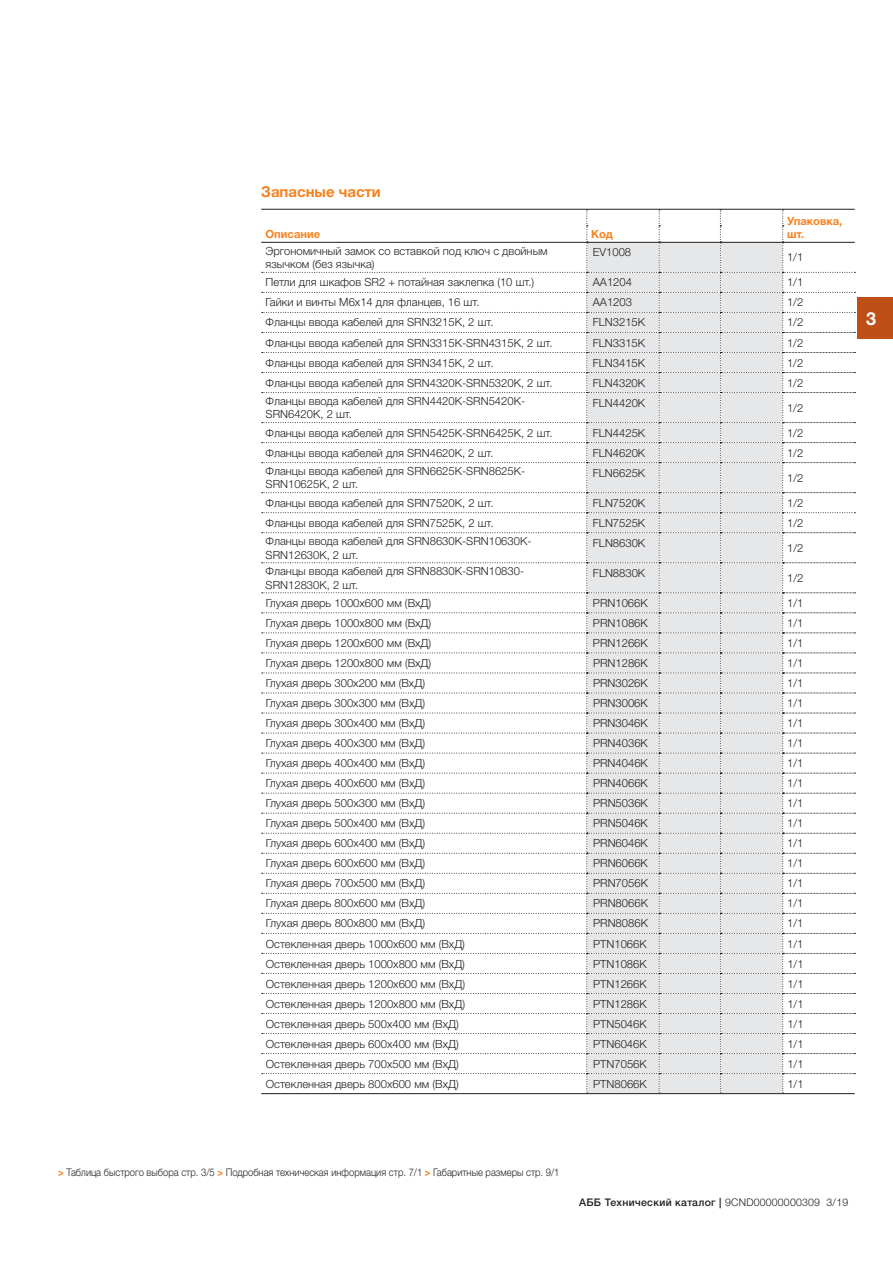
<style>
.page{position:relative;width:893px;height:1263px;background:#fff}
.page>*{position:absolute;margin:0;border:0;box-sizing:border-box;transform-origin:0 0}
.t1{font:700 18px "Helvetica Neue LTW1 G";color:#fff}
.t2{font:700 15px "Helvetica Neue LTW1 G";color:#f5821f}
.t3{font:300 11.25px/13.5px "Helvetica Neue LTW1 G";color:#231f20}
.t4{font:700 11.25px "Helvetica Neue LTW1 G";color:#f5821f}
.t5{font:300 10.5px "Helvetica Neue LTW1 G";color:#231f20;scale:.9 1}
.t6{font:500 10.5px "Helvetica Neue LTW1 G";letter-spacing:.03em;color:#231f20}
.s1{font-weight:700;color:#f5821f}
.s2{font-weight:300}
</style>
<div class="page">
<div style="left:857px;top:298px;width:36px;height:41px;background:#bd4f17"></div>
<hr style="left:261px;top:209px;width:594px;height:1px;background:#231f20">
<hr style="left:261px;top:1093px;width:594px;height:1px;background:#231f20">
<hr style="left:261px;top:242px;width:594px;height:1px;background:#231f20">
<svg style="left:262px;top:209px;width:593px;height:885px"></svg>
<h2 class="t2" style="left:261px;top:183px;width:121px">Запасные части</h2>
<p class="t4" style="left:787px;top:215px;width:57px">Упаковка,</p>
<p class="t4" style="left:265px;top:228px;width:56px">Описание</p>
<p class="t4" style="left:787px;top:228px;width:19px">шт.</p>
<p class="t3" style="left:265px;top:245px;width:284px">Эргономичный замок со вставкой под ключ с двойным язычком (без язычка)</p>
<p class="t3" style="left:593px;top:247px;width:40px">EV1008</p>
<p class="t4" style="left:591px;top:228px;width:23px">Код</p>
<p class="t3" style="left:787px;top:252px;width:18px">1/1</p>
<p class="t3" style="left:266px;top:277px;width:270px">Петли для шкафов SR2 + потайная заклепка (10 шт.)</p>
<p class="t3" style="left:593px;top:277px;width:41px">AA1204</p>
<p class="t3" style="left:787px;top:277px;width:18px">1/1</p>
<p class="t3" style="left:266px;top:297px;width:215px">Гайки и винты М6х14 для фланцев, 16 шт.</p>
<p class="t3" style="left:593px;top:297px;width:41px">AA1203</p>
<p class="t3" style="left:787px;top:297px;width:18px">1/2</p>
<p class="t3" style="left:266px;top:317px;width:229px">Фланцы ввода кабелей для SRN3215K, 2 шт.</p>
<p class="t3" style="left:593px;top:317px;width:54px">FLN3215K</p>
<p class="t3" style="left:787px;top:317px;width:18px">1/2</p>
<p class="t3" style="left:266px;top:337px;width:288px">Фланцы ввода кабелей для SRN3315K-SRN4315K, 2 шт.</p>
<p class="t3" style="left:593px;top:337px;width:54px">FLN3315K</p>
<p class="t3" style="left:787px;top:337px;width:18px">1/2</p>
<p class="t3" style="left:266px;top:357px;width:229px">Фланцы ввода кабелей для SRN3415K, 2 шт.</p>
<p class="t3" style="left:593px;top:357px;width:54px">FLN3415K</p>
<p class="t3" style="left:787px;top:357px;width:18px">1/2</p>
<p class="t3" style="left:266px;top:377px;width:288px">Фланцы ввода кабелей для SRN4320K-SRN5320K, 2 шт.</p>
<p class="t3" style="left:593px;top:377px;width:54px">FLN4320K</p>
<p class="t3" style="left:787px;top:377px;width:18px">1/2</p>
<p class="t3" style="left:266px;top:395px;width:261px">Фланцы ввода кабелей для SRN4420K-SRN5420K-<br>SRN6420K, 2 шт.</p>
<p class="t3" style="left:593px;top:397px;width:54px">FLN4420K</p>
<p class="t3" style="left:787px;top:402px;width:18px">1/2</p>
<p class="t3" style="left:266px;top:427px;width:288px">Фланцы ввода кабелей для SRN5425K-SRN6425K, 2 шт.</p>
<p class="t3" style="left:593px;top:427px;width:54px">FLN4425K</p>
<p class="t3" style="left:787px;top:427px;width:18px">1/2</p>
<p class="t3" style="left:266px;top:447px;width:229px">Фланцы ввода кабелей для SRN4620K, 2 шт.</p>
<p class="t3" style="left:593px;top:447px;width:54px">FLN4620K</p>
<p class="t3" style="left:787px;top:447px;width:18px">1/2</p>
<p class="t3" style="left:266px;top:466px;width:261px">Фланцы ввода кабелей для SRN6625K-SRN8625K-<br>SRN10625K, 2 шт.</p>
<p class="t3" style="left:593px;top:467px;width:54px">FLN6625K</p>
<p class="t3" style="left:787px;top:472px;width:18px">1/2</p>
<p class="t3" style="left:266px;top:497px;width:229px">Фланцы ввода кабелей для SRN7520K, 2 шт.</p>
<p class="t3" style="left:593px;top:497px;width:54px">FLN7520K</p>
<p class="t3" style="left:787px;top:497px;width:18px">1/2</p>
<p class="t3" style="left:266px;top:517px;width:229px">Фланцы ввода кабелей для SRN7525K, 2 шт.</p>
<p class="t3" style="left:593px;top:517px;width:54px">FLN7525K</p>
<p class="t3" style="left:787px;top:517px;width:18px">1/2</p>
<p class="t3" style="left:266px;top:536px;width:267px">Фланцы ввода кабелей для SRN8630K-SRN10630K-<br>SRN12630K, 2 шт.</p>
<p class="t3" style="left:593px;top:537px;width:54px">FLN8630K</p>
<p class="t3" style="left:787px;top:542px;width:18px">1/2</p>
<p class="t3" style="left:266px;top:566px;width:260px">Фланцы ввода кабелей для SRN8830K-SRN10830-<br>SRN12830K, 2 шт.</p>
<p class="t3" style="left:593px;top:568px;width:54px">FLN8830K</p>
<p class="t3" style="left:787px;top:573px;width:18px">1/2</p>
<p class="t3" style="left:266px;top:598px;width:167px">Глухая дверь 1000x600 мм (ВхД)</p>
<p class="t3" style="left:593px;top:598px;width:56px">PRN1066K</p>
<p class="t3" style="left:787px;top:598px;width:18px">1/1</p>
<p class="t3" style="left:266px;top:618px;width:167px">Глухая дверь 1000x800 мм (ВхД)</p>
<p class="t3" style="left:593px;top:618px;width:56px">PRN1086K</p>
<p class="t3" style="left:787px;top:618px;width:18px">1/1</p>
<p class="t3" style="left:266px;top:638px;width:167px">Глухая дверь 1200x600 мм (ВхД)</p>
<p class="t3" style="left:593px;top:638px;width:56px">PRN1266K</p>
<p class="t3" style="left:787px;top:638px;width:18px">1/1</p>
<p class="t3" style="left:266px;top:658px;width:167px">Глухая дверь 1200x800 мм (ВхД)</p>
<p class="t3" style="left:593px;top:658px;width:56px">PRN1286K</p>
<p class="t3" style="left:787px;top:658px;width:18px">1/1</p>
<p class="t3" style="left:266px;top:678px;width:161px">Глухая дверь 300x200 мм (ВхД)</p>
<p class="t3" style="left:593px;top:678px;width:56px">PRN3026K</p>
<p class="t3" style="left:787px;top:678px;width:18px">1/1</p>
<p class="t3" style="left:266px;top:698px;width:161px">Глухая дверь 300x300 мм (ВхД)</p>
<p class="t3" style="left:593px;top:698px;width:56px">PRN3006K</p>
<p class="t3" style="left:787px;top:698px;width:18px">1/1</p>
<p class="t3" style="left:266px;top:718px;width:161px">Глухая дверь 300x400 мм (ВхД)</p>
<p class="t3" style="left:593px;top:718px;width:56px">PRN3046K</p>
<p class="t3" style="left:787px;top:718px;width:18px">1/1</p>
<p class="t3" style="left:266px;top:738px;width:161px">Глухая дверь 400x300 мм (ВхД)</p>
<p class="t3" style="left:593px;top:738px;width:56px">PRN4036K</p>
<p class="t3" style="left:787px;top:738px;width:18px">1/1</p>
<p class="t3" style="left:266px;top:758px;width:161px">Глухая дверь 400x400 мм (ВхД)</p>
<p class="t3" style="left:593px;top:758px;width:56px">PRN4046K</p>
<p class="t3" style="left:787px;top:758px;width:18px">1/1</p>
<p class="t3" style="left:266px;top:778px;width:161px">Глухая дверь 400x600 мм (ВхД)</p>
<p class="t3" style="left:593px;top:778px;width:56px">PRN4066K</p>
<p class="t3" style="left:787px;top:778px;width:18px">1/1</p>
<p class="t3" style="left:266px;top:798px;width:161px">Глухая дверь 500x300 мм (ВхД)</p>
<p class="t3" style="left:593px;top:798px;width:56px">PRN5036K</p>
<p class="t3" style="left:787px;top:798px;width:18px">1/1</p>
<p class="t3" style="left:266px;top:818px;width:161px">Глухая дверь 500x400 мм (ВхД)</p>
<p class="t3" style="left:593px;top:818px;width:56px">PRN5046K</p>
<p class="t3" style="left:787px;top:818px;width:18px">1/1</p>
<p class="t3" style="left:266px;top:838px;width:161px">Глухая дверь 600x400 мм (ВхД)</p>
<p class="t3" style="left:593px;top:838px;width:56px">PRN6046K</p>
<p class="t3" style="left:787px;top:838px;width:18px">1/1</p>
<p class="t3" style="left:266px;top:858px;width:161px">Глухая дверь 600x600 мм (ВхД)</p>
<p class="t3" style="left:593px;top:858px;width:56px">PRN6066K</p>
<p class="t3" style="left:787px;top:858px;width:18px">1/1</p>
<p class="t3" style="left:266px;top:878px;width:161px">Глухая дверь 700x500 мм (ВхД)</p>
<p class="t3" style="left:593px;top:878px;width:56px">PRN7056K</p>
<p class="t3" style="left:787px;top:878px;width:18px">1/1</p>
<p class="t3" style="left:266px;top:898px;width:161px">Глухая дверь 800x600 мм (ВхД)</p>
<p class="t3" style="left:593px;top:898px;width:56px">PRN8066K</p>
<p class="t3" style="left:787px;top:898px;width:18px">1/1</p>
<p class="t3" style="left:266px;top:918px;width:161px">Глухая дверь 800x800 мм (ВхД)</p>
<p class="t3" style="left:593px;top:918px;width:56px">PRN8086K</p>
<p class="t3" style="left:787px;top:918px;width:18px">1/1</p>
<p class="t3" style="left:266px;top:938px;width:201px">Остекленная дверь 1000x600 мм (ВхД)</p>
<p class="t3" style="left:593px;top:938px;width:55px">PTN1066K</p>
<p class="t3" style="left:787px;top:938px;width:18px">1/1</p>
<p class="t3" style="left:266px;top:958px;width:201px">Остекленная дверь 1000x800 мм (ВхД)</p>
<p class="t3" style="left:593px;top:958px;width:55px">PTN1086K</p>
<p class="t3" style="left:787px;top:958px;width:18px">1/1</p>
<p class="t3" style="left:266px;top:978px;width:201px">Остекленная дверь 1200x600 мм (ВхД)</p>
<p class="t3" style="left:593px;top:978px;width:55px">PTN1266K</p>
<p class="t3" style="left:787px;top:978px;width:18px">1/1</p>
<p class="t3" style="left:266px;top:998px;width:201px">Остекленная дверь 1200x800 мм (ВхД)</p>
<p class="t3" style="left:593px;top:998px;width:55px">PTN1286K</p>
<p class="t3" style="left:787px;top:998px;width:18px">1/1</p>
<p class="t3" style="left:266px;top:1018px;width:194px">Остекленная дверь 500x400 мм (ВхД)</p>
<p class="t3" style="left:593px;top:1018px;width:55px">PTN5046K</p>
<p class="t3" style="left:787px;top:1018px;width:18px">1/1</p>
<p class="t3" style="left:266px;top:1038px;width:194px">Остекленная дверь 600x400 мм (ВхД)</p>
<p class="t3" style="left:593px;top:1038px;width:55px">PTN6046K</p>
<p class="t3" style="left:787px;top:1038px;width:18px">1/1</p>
<p class="t3" style="left:266px;top:1058px;width:194px">Остекленная дверь 700x500 мм (ВхД)</p>
<p class="t3" style="left:593px;top:1058px;width:55px">PTN7056K</p>
<p class="t3" style="left:787px;top:1058px;width:18px">1/1</p>
<p class="t3" style="left:266px;top:1078px;width:194px">Остекленная дверь 800x600 мм (ВхД)</p>
<p class="t3" style="left:593px;top:1078px;width:55px">PTN8066K</p>
<p class="t3" style="left:787px;top:1078px;width:18px">1/1</p>
<h1 class="t1" style="left:866px;top:308px;width:12px">3</h1>
<p class="t5" style="left:58px;top:1169px;width:558px"><span class="s1">&gt;</span> Таблица быстрого выбора стр. 3/5 <span class="s1">&gt;</span> Подробная техническая информация стр. 7/1 <span class="s1">&gt;</span> Габаритные размеры стр. 9/1</p>
<p class="t6" style="left:579px;top:1196px;width:271px">АББ Технический каталог | <span class="s2">9CND00000000309 3/19</span></p>
</div>
